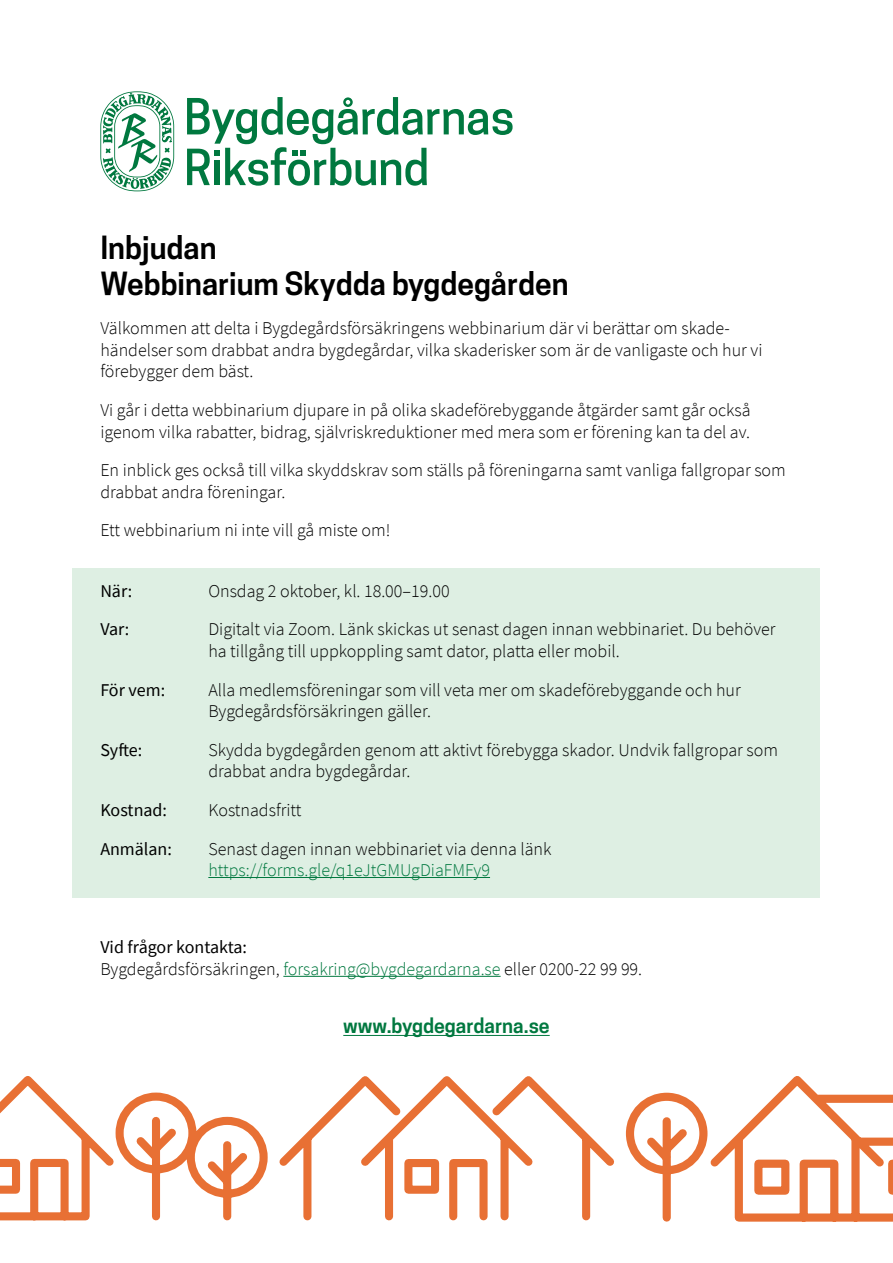
<style>
.page{position:relative;width:893px;height:1263px;background:#fff}
.page>*{position:absolute;margin:0;border:0;box-sizing:border-box;transform-origin:0 0}
.t1{font:600 30px/36px "Cooper Hewitt";color:#000}
.t2{font:600 19.5px "Cooper Hewitt";color:#00783f}
.t3{font:300 18px/21.6px "Source Sans Pro";color:#000}
.t4{font:18px "Source Sans Pro";color:#000}
.t5{font:300 18px "Source Sans Pro";color:#00783f}
.s1{font-weight:400}
.s2{color:#00783f}
</style>
<div class="page">
<div style="left:72px;top:569px;width:748px;height:329px;background:#deefe3"></div>
<hr style="left:208px;top:877px;width:282px;height:1px;background:#00783f">
<hr style="left:283px;top:976px;width:218px;height:1px;background:#00783f">
<hr style="left:343px;top:1035px;width:207px;height:1px;background:#00783f">
<svg style="left:0;top:1076px;width:268px;height:145px"></svg>
<svg style="left:279px;top:1076px;width:335px;height:145px"></svg>
<svg style="left:625px;top:1076px;width:268px;height:146px"></svg>
<svg style="left:187px;top:97px;width:326px;height:89px"></svg>
<svg style="left:100px;top:91px;width:74px;height:100px"></svg>
<h1 class="t1" style="left:100px;top:229px;width:470px">Inbjudan<br>Webbinarium Skydda bygdegården</h1>
<p class="t3" style="left:100px;top:317px;width:664px">Välkommen att delta i Bygdegårdsförsäkringens webbinarium där vi berättar om skade&shy;händelser som drabbat andra bygdegårdar, vilka skaderisker som är de vanligaste och hur vi förebygger dem bäst.</p>
<p class="t3" style="left:100px;top:399px;width:652px">Vi går i detta webbinarium djupare in på olika skadeförebyggande åtgärder samt går också igenom vilka rabatter, bidrag, självriskreduktioner med mera som er förening kan ta del av.</p>
<p class="t3" style="left:100px;top:459px;width:687px">En inblick ges också till vilka skyddskrav som ställs på föreningarna samt vanliga fallgropar som drabbat andra föreningar.</p>
<p class="t3" style="left:100px;top:520px;width:291px">Ett webbinarium ni inte vill gå miste om!</p>
<p class="t4" style="left:100px;top:579px;width:33px">När:</p>
<p class="t3" style="left:208px;top:580px;width:243px">Onsdag 2 oktober, kl. 18.00–19.00</p>
<p class="t4" style="left:100px;top:618px;width:31px">Var:</p>
<p class="t3" style="left:208px;top:618px;width:569px">Digitalt via Zoom. Länk skickas ut senast dagen innan webbinariet. Du behöver ha tillgång till uppkoppling samt dator, platta eller mobil.</p>
<p class="t4" style="left:100px;top:678px;width:66px">För vem:</p>
<p class="t3" style="left:208px;top:679px;width:534px">Alla medlemsföreningar som vill veta mer om skadeförebyggande och hur<br>Bygdegårdsförsäkringen gäller.</p>
<p class="t4" style="left:100px;top:738px;width:43px">Syfte:</p>
<p class="t3" style="left:208px;top:739px;width:571px">Skydda bygdegården genom att aktivt förebygga skador. Undvik fallgropar som drabbat andra bygdegårdar.</p>
<p class="t4" style="left:100px;top:798px;width:68px">Kostnad:</p>
<p class="t3" style="left:208px;top:799px;width:95px">Kostnadsfritt</p>
<p class="t4" style="left:100px;top:837px;width:73px">Anmälan:</p>
<p class="t3" style="left:208px;top:838px;width:345px">Senast dagen innan webbinariet via denna länk</p>
<p class="t5" style="left:208px;top:859px;width:283px">https://forms.gle/q1eJtGMUgDiaFMFy9</p>
<p class="t3" style="left:100px;top:937px;width:543px"><span class="s1">Vid frågor kontakta:<br></span>Bygdegårdsförsäkringen, <span class="s2">forsakring@bygdegardarna.se</span> eller 0200-22 99 99.</p>
<p class="t2" style="left:343px;top:1014px;width:208px">www.bygdegardarna.se</p>
</div>
